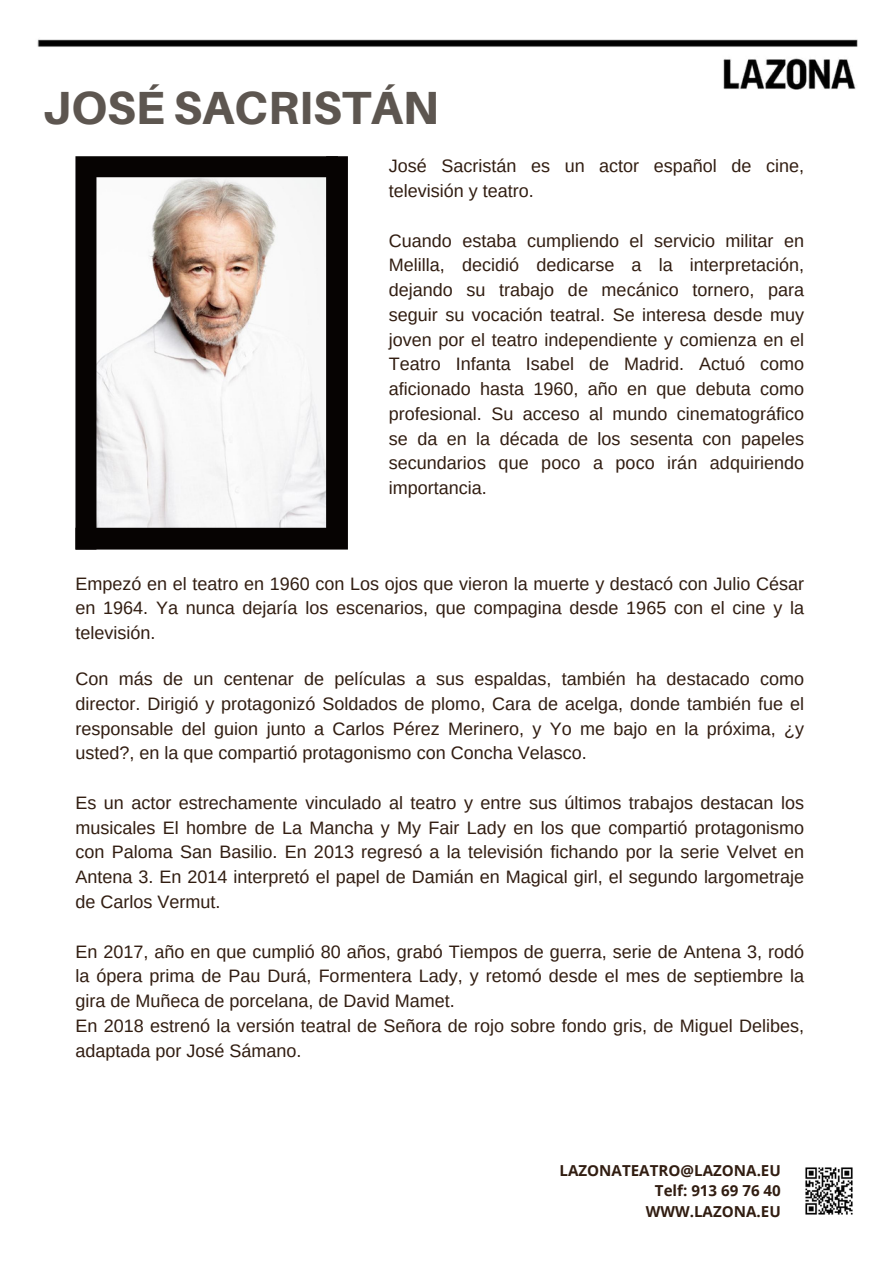
<style>
.page{position:relative;width:893px;height:1264px;background:#fff}
.page>*{position:absolute;margin:0;border:0;box-sizing:border-box;transform-origin:0 0}
.t1{font:800 46.5px "Aileron";color:#5d5650}
.t2{font:18px/24.8px "Arimo";color:#311d11;text-align:justify}
.t3{font:700 15.15px "Open Sans";color:#311d11}
</style>
<div class="page">
<img style="left:37px;top:39px;width:820px;height:51px">
<svg style="left:338px;top:156px;width:10px;height:393px;background:#070403"></svg>
<svg style="left:75px;top:156px;width:263px;height:393px;fill:#f4f3f4"></svg>
<img style="left:805px;top:1167px;width:48px;height:48px">
<p class="t1" style="left:42px;top:79px;width:398px">JOSÉ SACRISTÁN</p>
<h2 class="t2" style="left:389px;top:154px;width:416px">José Sacristán es un actor español de cine, televisión y teatro.</h2>
<h2 class="t2" style="left:389px;top:228px;width:416px">Cuando estaba cumpliendo el servicio militar en Melilla, decidió dedicarse a la interpretación, dejando su trabajo de mecánico tornero, para seguir su vocación teatral. Se interesa desde muy joven por el teatro independiente y comienza en el Teatro Infanta Isabel de Madrid. Actuó como aficionado hasta 1960, año en que debuta como profesional. Su acceso al mundo cinematográfico se da en la década de los sesenta con papeles secundarios que poco a poco irán adquiriendo importancia.</h2>
<h2 class="t2" style="left:75px;top:571px;width:730px">Empezó en el teatro en 1960 con Los ojos que vieron la muerte y destacó con Julio César en 1964. Ya nunca dejaría los escenarios, que compagina desde 1965 con el cine y la televisión.</h2>
<h2 class="t2" style="left:75px;top:666px;width:730px">Con más de un centenar de películas a sus espaldas, también ha destacado como director. Dirigió y protagonizó Soldados de plomo, Cara de acelga, donde también fue el responsable del guion junto a Carlos Pérez Merinero, y Yo me bajo en la próxima, ¿y usted?, en la que compartió protagonismo con Concha Velasco.</h2>
<h2 class="t2" style="left:75px;top:790px;width:730px">Es un actor estrechamente vinculado al teatro y entre sus últimos trabajos destacan los musicales El hombre de La Mancha y My Fair Lady en los que compartió protagonismo con Paloma San Basilio. En 2013 regresó a la televisión fichando por la serie Velvet en Antena 3. En 2014 interpretó el papel de Damián en Magical girl, el segundo largometraje de Carlos Vermut.</h2>
<h2 class="t2" style="left:75px;top:938px;width:730px;text-align:left">En 2017, año en que cumplió 80 años, grabó Tiempos de guerra, serie de Antena 3, rodó la ópera prima de Pau Durá, Formentera Lady, y retomó desde el mes de septiembre la gira de Muñeca de porcelana, de David Mamet.<br>En 2018 estrenó la versión teatral de Señora de rojo sobre fondo gris, de Miguel Delibes, adaptada por José Sámano.</h2>
<p class="t3" style="left:559px;top:1159px;width:223px">LAZONATEATRO@LAZONA.EU</p>
<p class="t3" style="left:655px;top:1180px;width:127px">Telf: 913 69 76 40</p>
<p class="t3" style="left:645px;top:1200px;width:136px">WWW.LAZONA.EU</p>
</div>
